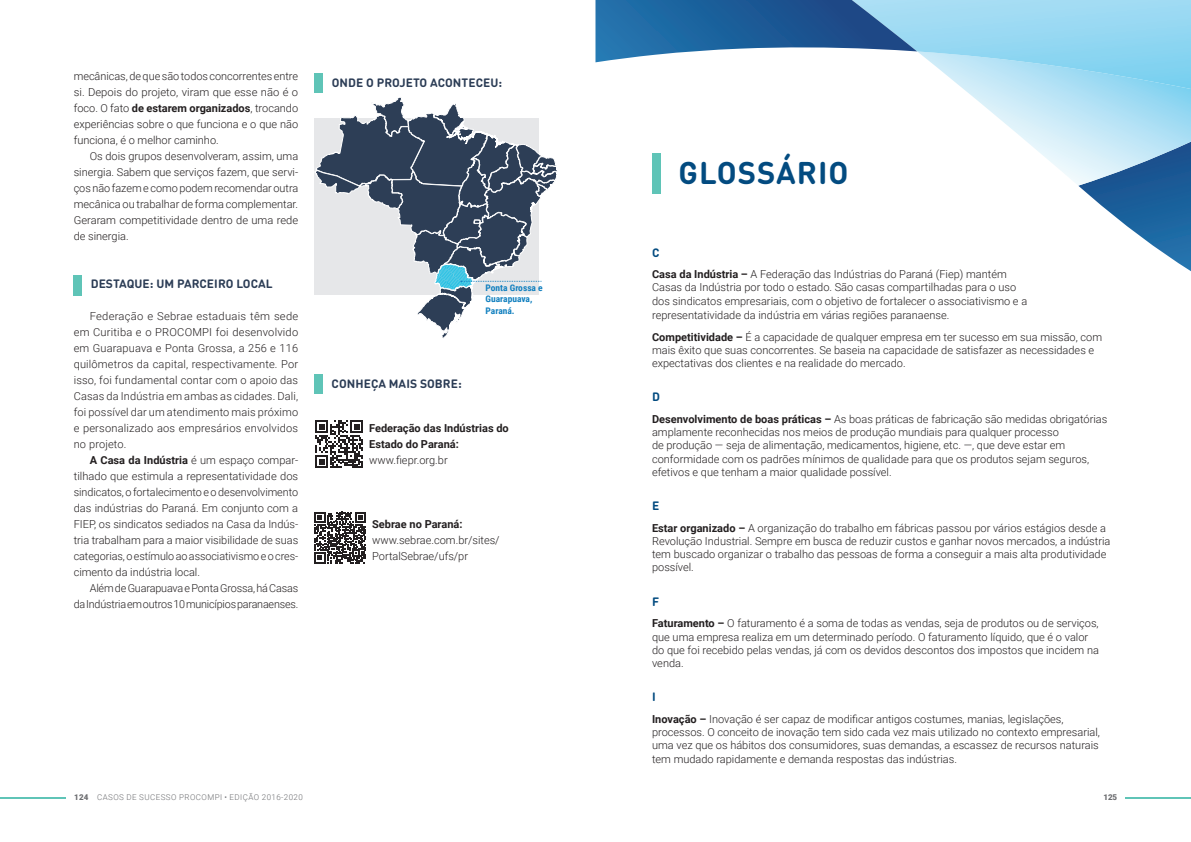
<style>
.page{position:relative;width:1191px;height:842px;background:#fff}
.page>*{position:absolute;margin:0;border:0;box-sizing:border-box;transform-origin:0 0}
.t1{font:700 31px "DIN Round Pro";letter-spacing:.03em;color:#034b80}
.t2{font:700 12px "DIN Round Pro";letter-spacing:.005em;color:#2c3d56}
.t3{font:700 12px "DIN Round Pro";color:#034b80}
.t4{font:300 11px/16px "Roboto";color:#231f20}
.t5{font:700 11px/16px "Roboto";color:#231f20}
.t6{font:700 9.1px/11.5px "Roboto Condensed";color:#1280bf;scale:1.05 1}
.t7{font:300 8px "Roboto";letter-spacing:.055em;color:#6c6d70}
.t8{font:900 8px "Roboto";color:#6c6d70}
.s1{font-weight:700}
.s2{font-weight:900}
</style>
<div class="page">
<hr style="left:0;top:797px;width:65px;height:1px;background:#5fc4b7">
<hr style="left:1125px;top:797px;width:66px;height:1px;background:#5fc4b7">
<div style="left:314px;top:73px;width:9px;height:20px;background:#5fc4b7"></div>
<div style="left:314px;top:374px;width:9px;height:20px;background:#5fc4b7"></div>
<svg style="left:314px;top:512px;width:52px;height:51px"></svg>
<svg style="left:315px;top:420px;width:48px;height:48px"></svg>
<svg style="left:314px;top:97px;width:243px;height:241px"></svg>
<div style="left:74px;top:275px;width:8px;height:21px;background:#5fc4b7"></div>
<svg style="left:595px;top:0;width:596px;height:271px"></svg>
<div style="left:652px;top:153px;width:8px;height:41px;background:#5fc4b7"></div>
<p class="t4" style="left:74px;top:68px;width:226px;text-align:justify">mecânicas, de que são todos concorrentes entre si. Depois do projeto, viram que esse não é o foco. O fato <span class="s1">de estarem organizados</span>, trocando experiências sobre o que funciona e o que não funciona, é o melhor caminho.</p>
<p class="t4" style="left:74px;top:148px;width:226px;text-align:justify;text-indent:16px">Os dois grupos desenvolveram, assim, uma sinergia. Sabem que serviços fazem, que servi&shy;ços não fazem e como podem recomendar outra mecânica ou trabalhar de forma complementar.<br>Geraram competitividade dentro de uma rede de sinergia.</p>
<p class="t2" style="left:91px;top:275px;width:183px">DESTAQUE: UM PARCEIRO LOCAL</p>
<p class="t4" style="left:74px;top:308px;width:226px;text-align:justify;text-indent:16px">Federação e Sebrae estaduais têm sede em Curitiba e o PROCOMPI foi desenvolvido em Guarapuava e Ponta Grossa, a 256 e 116 quilômetros da capital, respectivamente. Por isso, foi fundamental contar com o apoio das Casas da Indústria em ambas as cidades. Dali, foi possível dar um atendimento mais próximo e personalizado aos empresários envolvidos no projeto.</p>
<p class="t4" style="left:74px;top:452px;width:226px;text-align:justify;text-indent:16px"><span class="s1">A Casa da Indústria</span> é um espaço compar&shy;tilhado que estimula a representatividade dos sindicatos, o fortalecimento e o desenvolvimento das indústrias do Paraná. Em conjunto com a FIEP, os sindicatos sediados na Casa da Indús&shy;tria trabalham para a maior visibilidade de suas categorias, o estímulo ao associativismo e o cres&shy;cimento da indústria local.</p>
<p class="t4" style="left:74px;top:580px;width:226px;text-align:right">Além de Guarapuava e Ponta Grossa, há Casas<br>da Indústria em outros 10 municípios paranaenses.</p>
<p class="t2" style="left:332px;top:74px;width:172px">ONDE O PROJETO ACONTECEU:</p>
<p class="t6" style="left:485px;top:281px;width:56px">Ponta Grossa e<br>Guarapuava,<br>Paraná.</p>
<p class="t2" style="left:332px;top:375px;width:132px">CONHEÇA MAIS SOBRE:</p>
<p class="t5" style="left:369px;top:420px;width:141px">Federação das Indústrias do<br>Estado do Paraná:</p>
<p class="t4" style="left:369px;top:452px;width:80px">www.fiepr.org.br</p>
<p class="t5" style="left:372px;top:516px;width:92px">Sebrae no Paraná:</p>
<p class="t4" style="left:372px;top:532px;width:129px">www.sebrae.com.br/sites/<br>PortalSebrae/ufs/pr</p>
<h1 class="t1" style="left:678px;top:151px;width:171px">GLOSSÁRIO</h1>
<p class="t3" style="left:652px;top:244px;width:9px">C</p>
<p class="t4" style="left:652px;top:267px;width:377px;line-height:13.2px"><span class="s1">Casa da Indústria –</span> A Federação das Indústrias do Paraná (Fiep) mantém<br>Casas da Indústria por todo o estado. São casas compartilhadas para o uso dos sindicatos empresariais, com o objetivo de fortalecer o associativismo e a</p>
<p class="t4" style="left:652px;top:304px;width:451px;line-height:21.7px">representatividade da indústria em várias regiões paranaense.<br><span class="s1">Competitividade –</span> É a capacidade de qualquer empresa em ter sucesso em sua missão, com</p>
<p class="t4" style="left:652px;top:343px;width:444px;line-height:13.2px">mais êxito que suas concorrentes. Se baseia na capacidade de satisfazer as necessidades e expectativas dos clientes e na realidade do mercado.</p>
<p class="t3" style="left:652px;top:389px;width:9px">D</p>
<p class="t4" style="left:652px;top:412px;width:457px;line-height:13.2px"><span class="s1">Desenvolvimento de boas práticas –</span> As boas práticas de fabricação são medidas obrigatórias amplamente reconhecidas nos meios de produção mundiais para qualquer processo<br>de produção — seja de alimentação, medicamentos, higiene, etc. —, que deve estar em conformidade com os padrões mínimos de qualidade para que os produtos sejam seguros, efetivos e que tenham a maior qualidade possível.</p>
<p class="t3" style="left:652px;top:497px;width:9px">E</p>
<p class="t4" style="left:652px;top:521px;width:460px;line-height:13.2px"><span class="s1">Estar organizado –</span> A organização do trabalho em fábricas passou por vários estágios desde a Revolução Industrial. Sempre em busca de reduzir custos e ganhar novos mercados, a indústria tem buscado organizar o trabalho das pessoas de forma a conseguir a mais alta produtividade possível.</p>
<p class="t3" style="left:652px;top:593px;width:9px">F</p>
<p class="t4" style="left:652px;top:616px;width:448px;line-height:13.2px"><span class="s1">Faturamento –</span> O faturamento é a soma de todas as vendas, seja de produtos ou de serviços, que uma empresa realiza em um determinado período. O faturamento líquido, que é o valor do que foi recebido pelas vendas, já com os devidos descontos dos impostos que incidem na venda.</p>
<p class="t3" style="left:652px;top:689px;width:5px">I</p>
<p class="t4" style="left:652px;top:712px;width:449px;line-height:13.2px"><span class="s1">Inovação –</span> Inovação é ser capaz de modificar antigos costumes, manias, legislações, processos. O conceito de inovação tem sido cada vez mais utilizado no contexto empresarial, uma vez que os hábitos dos consumidores, suas demandas, a escassez de recursos naturais tem mudado rapidamente e demanda respostas das indústrias.</p>
<p class="t7" style="left:74px;top:792px;width:230px"><span class="s2">124</span> CASOS DE SUCESSO PROCOMPI • EDIÇÃO 2016-2020</p>
<p class="t8" style="left:1103px;top:792px;width:15px">125</p>
</div>
